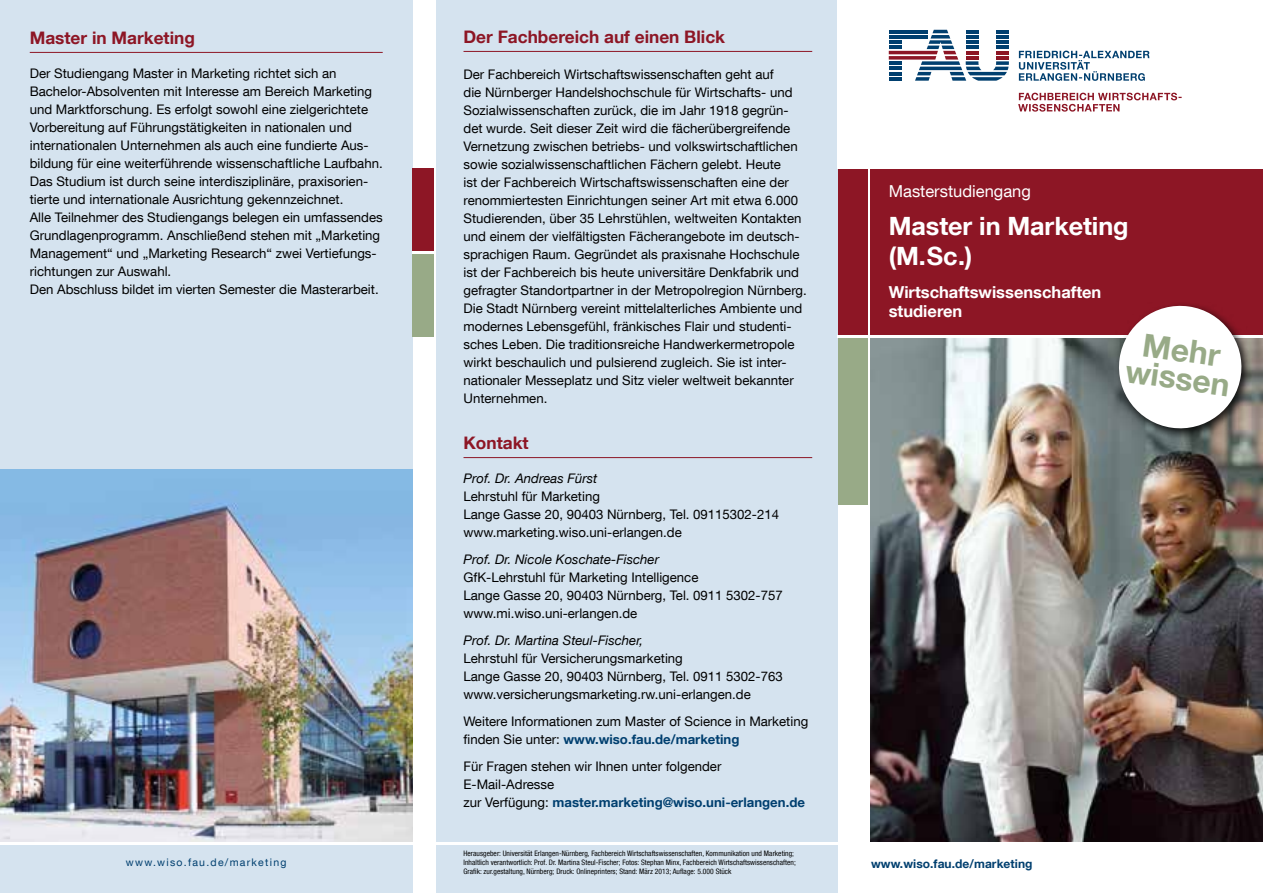
<style>
.page{position:relative;width:1263px;height:893px;background:#fff}
.page>*{position:absolute;margin:0;border:0;box-sizing:border-box;transform-origin:0 0}
.t1{font:700 31.8px/28px "Helvetica Neue LT Com";color:#98aa87;text-align:center}
.t2{font:700 25.2px/30px "Helvetica Neue LT Com";letter-spacing:-.005em;color:#fff}
.t3{font:700 17.25px "Helvetica Neue LT Com";color:#8d1625}
.t4{font:700 16.5px/18.8px "Helvetica Neue LT Com";color:#fff}
.t5{font:16.5px "Helvetica Neue LT Com";color:#fff}
.t6{font:13.2px/18px "Helvetica Neue LT Com";color:#000}
.t7{font:italic 13.2px "Helvetica Neue LT Com";color:#000}
.t8{font:700 12px "Helvetica Neue LT Com";letter-spacing:.005em;color:#003f6f}
.t9{font:10.5px "Helvetica Neue LT Com";letter-spacing:.12em;color:#003f6f}
.t10{font:condensed 7.5px/9px "Helvetica Neue LT Com";letter-spacing:.005em;color:#000}
.s1{font-weight:700;color:#003f6f}
</style>
<div class="page">
<div style="left:436px;top:0;width:402px;height:893px;background:#d5e3ef"></div>
<div style="left:0;top:0;width:412px;height:893px;background:#d5e3ef"></div>
<img style="left:870px;top:338px;width:393px;height:504px">
<div style="left:870px;top:168px;width:393px;height:169px;background:#8d1625"></div>
<div style="left:838px;top:168px;width:29px;height:169px;background:#8d1625"></div>
<div style="left:838px;top:337px;width:29px;height:168px;background:#98aa87"></div>
<div style="left:412px;top:169px;width:22px;height:84px;background:#8d1625"></div>
<div style="left:412px;top:253px;width:22px;height:84px;background:#98aa87"></div>
<hr style="left:412px;top:251px;width:22px;height:3px;background:#fff">
<hr style="left:463px;top:51px;width:349px;height:1px;background:#8d1625">
<hr style="left:463px;top:457px;width:349px;height:1px;background:#8d1625">
<hr style="left:838px;top:335px;width:425px;height:3px;background:#fff">
<hr style="left:30px;top:52px;width:353px;height:1px;background:#8d1625">
<div style="left:1114px;top:301px;width:138px;height:138px;background:#000;opacity:.85"></div>
<svg style="left:1115px;top:302px;width:130px;height:130px"></svg>
<svg style="left:1018px;top:93px;width:163px;height:19px"></svg>
<svg style="left:1019px;top:51px;width:130px;height:30px"></svg>
<svg style="left:889px;top:30px;width:120px;height:51px"></svg>
<img style="left:0;top:469px;width:412px;height:373px">
<hr style="left:0;top:842px;width:850px;height:2px;background:#fff">
<h3 class="t3" style="left:30px;top:26px;width:167px">Master in Marketing</h3>
<p class="t6" style="left:30px;top:64px;width:354px">Der Studiengang Master in Marketing richtet sich an Bachelor-Absolventen mit Interesse am Bereich Marketing und Marktforschung. Es erfolgt sowohl eine zielgerichtete Vorbereitung auf Führungstätigkeiten in nationalen und internationalen Unternehmen als auch eine fundierte Aus&shy;bildung für eine weiterführende wissenschaftliche Laufbahn.<br>Das Studium ist durch seine interdisziplinäre, praxisorien&shy;tierte und internationale Ausrichtung gekennzeichnet.<br>Alle Teilnehmer des Studiengangs belegen ein umfassendes Grundlagenprogramm. Anschließend stehen mit „Marketing Management“ und „Marketing Research“ zwei Vertiefungs&shy;richtungen zur Auswahl.<br>Den Abschluss bildet im vierten Semester die Masterarbeit.</p>
<h3 class="t3" style="left:463px;top:26px;width:263px">Der Fachbereich auf einen Blick</h3>
<p class="t6" style="left:463px;top:65px;width:345px">Der Fachbereich Wirtschaftswissenschaften geht auf<br>die Nürnberger Handelshochschule für Wirtschafts- und Sozialwissenschaften zurück, die im Jahr 1918 gegrün&shy;det wurde. Seit dieser Zeit wird die fächerübergreifende Vernetzung zwischen betriebs- und volkswirtschaftlichen sowie sozialwissenschaftlichen Fächern gelebt. Heute<br>ist der Fachbereich Wirtschaftswissenschaften eine der renommiertesten Einrichtungen seiner Art mit etwa 6.000<br>Studierenden, über 35 Lehrstühlen, weltweiten Kontakten und einem der vielfältigsten Fächerangebote im deutsch&shy;sprachigen Raum. Gegründet als praxisnahe Hochschule ist der Fachbereich bis heute universitäre Denkfabrik und gefragter Standortpartner in der Metropolregion Nürnberg.<br>Die Stadt Nürnberg vereint mittelalterliches Ambiente und modernes Lebensgefühl, fränkisches Flair und studenti&shy;sches Leben. Die traditionsreiche Handwerkermetropole wirkt beschaulich und pulsierend zugleich. Sie ist inter&shy;nationaler Messeplatz und Sitz vieler weltweit bekannter Unternehmen.</p>
<h3 class="t3" style="left:463px;top:432px;width:67px">Kontakt</h3>
<p class="t7" style="left:463px;top:470px;width:135px">Prof. Dr. Andreas Fürst</p>
<p class="t6" style="left:463px;top:487px;width:317px">Lehrstuhl für Marketing<br>Lange Gasse 20, 90403 Nürnberg, Tel. 09115302-214 www.marketing.wiso.uni-erlangen.de</p>
<p class="t7" style="left:463px;top:551px;width:197px">Prof. Dr. Nicole Koschate-Fischer</p>
<p class="t6" style="left:463px;top:568px;width:321px">GfK-Lehrstuhl für Marketing Intelligence<br>Lange Gasse 20, 90403 Nürnberg, Tel. 0911 5302-757 www.mi.wiso.uni-erlangen.de</p>
<p class="t7" style="left:463px;top:632px;width:181px">Prof. Dr. Martina Steul-Fischer,</p>
<p class="t6" style="left:463px;top:649px;width:321px">Lehrstuhl für Versicherungsmarketing<br>Lange Gasse 20, 90403 Nürnberg, Tel. 0911 5302-763 www.versicherungsmarketing.rw.uni-erlangen.de</p>
<p class="t6" style="left:463px;top:712px;width:346px">Weitere Informationen zum Master of Science in Marketing finden Sie unter: <span class="s1">www.wiso.fau.de/marketing</span></p>
<p class="t6" style="left:463px;top:757px;width:343px">Für Fragen stehen wir Ihnen unter folgender<br>E-Mail-Adresse<br>zur Verfügung: <span class="s1">master.marketing@wiso.uni-erlangen.de</span></p>
<p class="t5" style="left:889px;top:181px;width:144px">Masterstudiengang</p>
<h2 class="t2" style="left:889px;top:210px;width:241px">Master in Marketing (M.Sc.)</h2>
<p class="t4" style="left:889px;top:282px;width:214px">Wirtschaftswissenschaften studieren</p>
<h1 class="t1" style="left:1131px;top:328px;width:107px;rotate:8deg">Mehr wissen</h1>
<p class="t10" style="left:463px;top:849px;width:334px">Herausgeber: Universität Erlangen-Nürnberg, Fachbereich Wirtschaftswissenschaften, Kommunikation und Marketing;<br>Inhaltlich verantwortlich: Prof. Dr. Martina Steul-Fischer; Fotos: Stephan Minx, Fachbereich Wirtschaftswissenschaften;<br>Grafik: zur.gestaltung, Nürnberg; Druck: Onlineprinters; Stand: März 2013; Auflage: 5.000 Stück</p>
<p class="t9" style="left:126px;top:856px;width:162px">www.wiso.fau.de/marketing</p>
<p class="t8" style="left:871px;top:856px;width:163px">www.wiso.fau.de/marketing</p>
</div>
